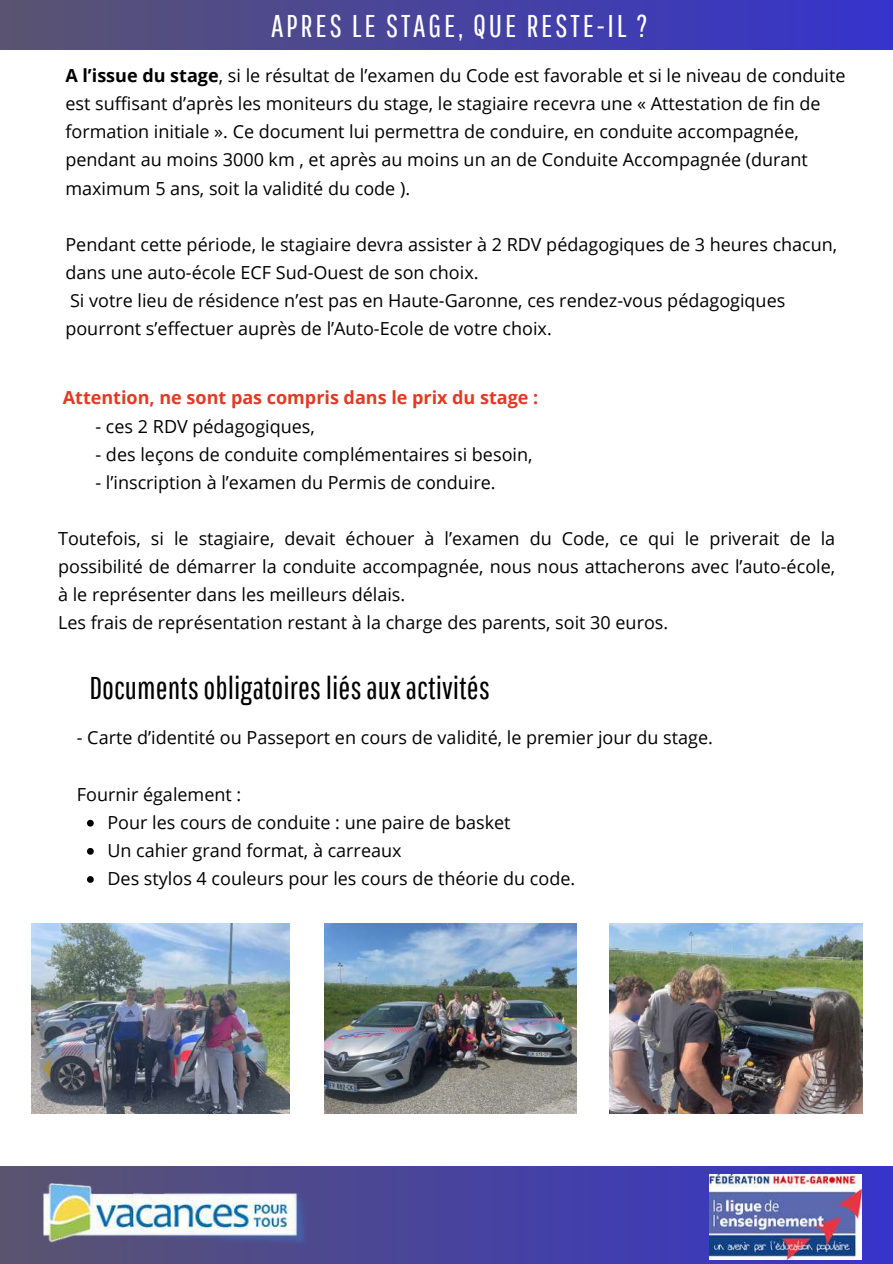
<style>
.page{position:relative;width:893px;height:1264px;background:#fff}
.page>*{position:absolute;margin:0;border:0;box-sizing:border-box;transform-origin:0 0}
.t1{font:31.5px "Pathway Gothic One";color:#000}
.t2{font:31.5px "Pathway Gothic One";letter-spacing:.085em;color:#fff}
.t3{font:18px/28.2px "Open Sans";color:#000}
.t4{font:700 18px "Open Sans";color:#e33924}
.s1{font-weight:700}
</style>
<div class="page">
<div style="left:0;top:0;width:892px;height:50px;background:linear-gradient(to right,#5a5470,#3533cc)"></div>
<div style="left:0;top:1166px;width:892px;height:97px;background:linear-gradient(to right,#5b546e,#3634cb)"></div>
<img style="left:44px;top:1183px;width:265px;height:64px">
<img style="left:709px;top:1174px;width:152px;height:85px">
<img style="left:32px;top:924px;width:258px;height:189px">
<img style="left:324px;top:924px;width:252px;height:189px">
<img style="left:610px;top:924px;width:252px;height:189px">
<svg style="left:87px;top:819px;width:7px;height:7px"></svg>
<svg style="left:87px;top:848px;width:7px;height:6px"></svg>
<svg style="left:87px;top:876px;width:7px;height:6px"></svg>
<h1 class="t2" style="left:271px;top:7px;width:378px">APRES LE STAGE, QUE RESTE-IL ?</h1>
<p class="t3" style="left:65px;top:61px;width:781px"><span class="s1">A l’issue du stage</span>, si le résultat de l’examen du Code est favorable et si le niveau de conduite est suffisant d’après les moniteurs du stage, le stagiaire recevra une « Attestation de fin de formation initiale ». Ce document lui permettra de conduire, en conduite accompagnée, pendant au moins 3000 km , et après au moins un an de Conduite Accompagnée (durant maximum 5 ans, soit la validité du code ).</p>
<p class="t3" style="left:65px;top:230px;width:773px">Pendant cette période, le stagiaire devra assister à 2 RDV pédagogiques de 3 heures chacun, dans une auto-école ECF Sud-Ouest de son choix.<br>Si votre lieu de résidence n’est pas en Haute-Garonne, ces rendez-vous pédagogiques pourront s’effectuer auprès de l’Auto-Ecole de votre choix.</p>
<p class="t4" style="left:63px;top:385px;width:477px">Attention, ne sont pas compris dans le prix du stage :</p>
<p class="t3" style="left:95px;top:411px;width:221px">- ces 2 RDV pédagogiques,</p>
<p class="t3" style="left:95px;top:439px;width:438px">- des leçons de conduite complémentaires si besoin,</p>
<p class="t3" style="left:95px;top:467px;width:401px">- l’inscription à l’examen du Permis de conduire.</p>
<p class="t3" style="left:58px;top:524px;width:778px">Toutefois, si le stagiaire, devait échouer à l’examen du Code, ce qui le priverait de la possibilité de démarrer la conduite accompagnée, nous nous attacherons avec l’auto-école, à le représenter dans les meilleurs délais.<br>Les frais de représentation restant à la charge des parents, soit 30 euros.</p>
<h1 class="t1" style="left:89px;top:669px;width:402px">Documentsobligatoiresliésauxactivités</h1>
<p class="t3" style="left:77px;top:723px;width:637px">- Carte d’identité ou Passeport en cours de validité, le premier jour du stage.</p>
<p class="t3" style="left:107px;top:779px;width:469px;text-indent:-31px">Fournir également :<br>Pour les cours de conduite : une paire de basket<br>Un cahier grand format, à carreaux<br>Des stylos 4 couleurs pour les cours de théorie du code.</p>
</div>
